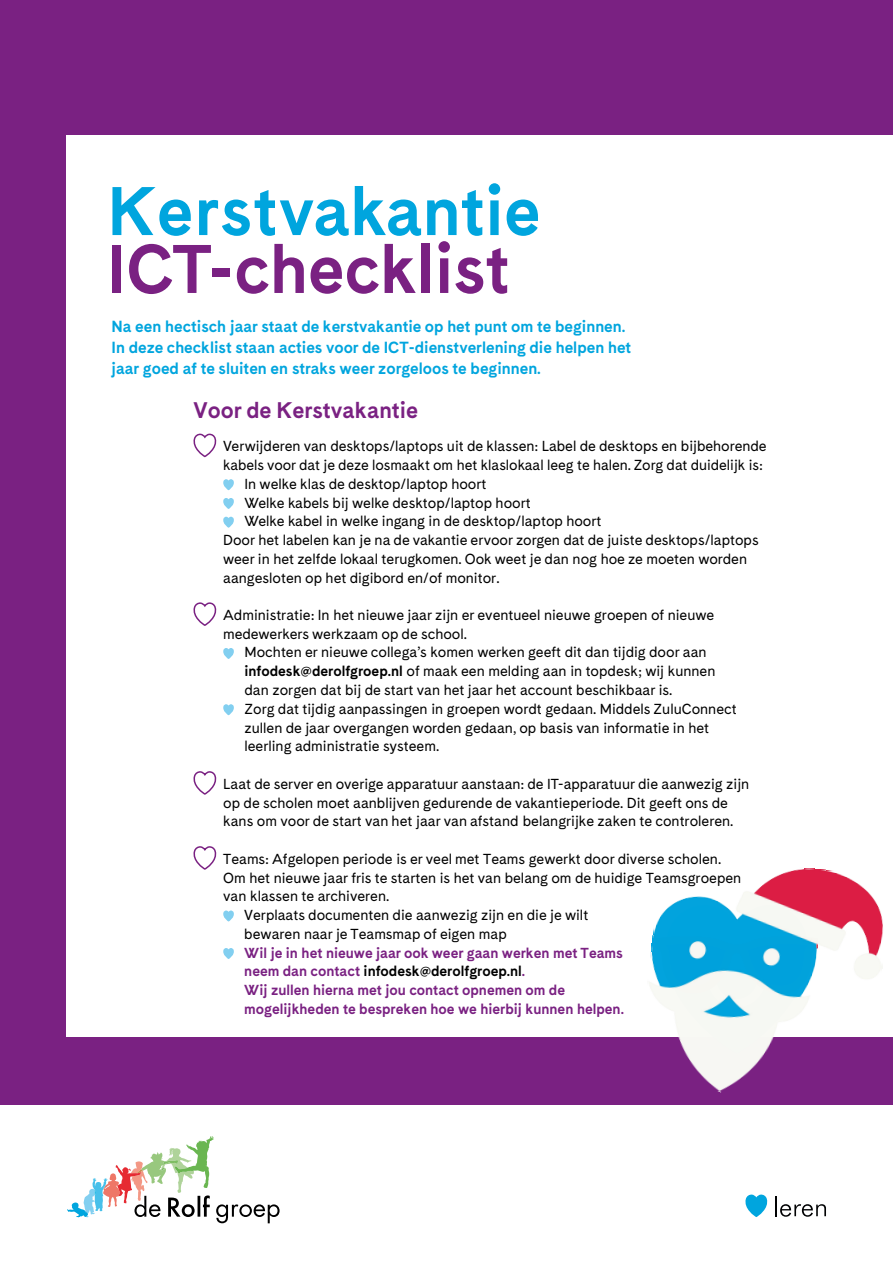
<style>
.page{position:relative;width:893px;height:1263px;background:#fff}
.page>*{position:absolute;margin:0;border:0;box-sizing:border-box;transform-origin:0 0}
.t1{font:700 63.75px "Cadiz";color:#00a5de}
.t2{font:700 63.75px "Cadiz";color:#7a2182}
.t3{font:700 21px "Cadiz";color:#7a2182}
.t4{font:700 15px/21px "Cadiz";color:#00a5de}
.t5{font:13.5px/18.8px "Cadiz";color:#000}
.t6{font:700 13.5px/18.8px "Cadiz";color:#7a2182}
.s1{font-weight:700}
.s2{color:#000}
</style>
<div class="page">
<div style="left:0;top:0;width:893px;height:1104px;background:#7a2182"></div>
<svg style="left:67px;top:1136px;width:213px;height:87px"></svg>
<hr style="left:775px;top:1196px;width:2px;height:20px;background:#010203">
<svg style="left:780px;top:1204px;width:46px;height:13px"></svg>
<svg style="left:745px;top:1194px;width:23px;height:23px"></svg>
<div style="left:67px;top:135px;width:826px;height:902px;background:#fff"></div>
<svg style="left:193px;top:433px;width:24px;height:25px"></svg>
<svg style="left:223px;top:479px;width:11px;height:11px"></svg>
<svg style="left:223px;top:498px;width:11px;height:11px"></svg>
<svg style="left:223px;top:517px;width:11px;height:11px"></svg>
<svg style="left:193px;top:602px;width:24px;height:24px"></svg>
<svg style="left:223px;top:648px;width:11px;height:11px"></svg>
<svg style="left:223px;top:704px;width:11px;height:11px"></svg>
<svg style="left:193px;top:771px;width:24px;height:24px"></svg>
<svg style="left:193px;top:846px;width:24px;height:24px"></svg>
<svg style="left:223px;top:910px;width:11px;height:11px"></svg>
<svg style="left:223px;top:948px;width:11px;height:11px"></svg>
<img style="left:636px;top:868px;width:256px;height:237px">
<h1 class="t1" style="left:107px;top:165px;width:435px">Kerstvakantie</h1>
<h1 class="t2" style="left:107px;top:223px;width:404px">ICT-checklist</h1>
<p class="t4" style="left:112px;top:316px;width:521px">Na een hectisch jaar staat de kerstvakantie op het punt om te beginnen.<br>In deze checklist staan acties voor de ICT-dienstverlening die helpen het jaar goed af te sluiten en straks weer zorgeloos te beginnen.</p>
<h2 class="t3" style="left:193px;top:395px;width:226px">Voor de Kerstvakantie</h2>
<p class="t5" style="left:223px;top:437px;width:545px">Verwijderen van desktops/laptops uit de klassen: Label de desktops en bijbehorende</p>
<p class="t5" style="left:223px;top:456px;width:541px">kabels voor dat je deze losmaakt om het klaslokaal leeg te halen. Zorg dat duidelijk is:</p>
<p class="t5" style="left:244px;top:475px;width:243px">In welke klas de desktop/laptop hoort</p>
<p class="t5" style="left:244px;top:493px;width:288px">Welke kabels bij welke desktop/laptop hoort</p>
<p class="t5" style="left:244px;top:512px;width:358px">Welke kabel in welke ingang in de desktop/laptop hoort</p>
<p class="t5" style="left:223px;top:531px;width:537px">Door het labelen kan je na de vakantie ervoor zorgen dat de juiste desktops/laptops</p>
<p class="t5" style="left:223px;top:550px;width:525px">weer in het zelfde lokaal terugkomen. Ook weet je dan nog hoe ze moeten worden</p>
<p class="t5" style="left:223px;top:568px;width:278px">aangesloten op het digibord en/of monitor.</p>
<p class="t5" style="left:223px;top:606px;width:493px">Administratie: In het nieuwe jaar zijn er eventueel nieuwe groepen of nieuwe medewerkers werkzaam op de school.</p>
<p class="t5" style="left:244px;top:643px;width:494px">Mochten er nieuwe collega’s komen werken geeft dit dan tijdig door aan <span class="s1">infodesk@derolfgroep.nl</span> of maak een melding aan in topdesk; wij kunnen dan zorgen dat bij de start van het jaar het account beschikbaar is.<br>Zorg dat tijdig aanpassingen in groepen wordt gedaan. Middels ZuluConnect zullen de jaar overgangen worden gedaan, op basis van informatie in het leerling administratie systeem.</p>
<p class="t5" style="left:223px;top:775px;width:528px">Laat de server en overige apparatuur aanstaan: de IT-apparatuur die aanwezig zijn op de scholen moet aanblijven gedurende de vakantieperiode. Dit geeft ons de kans om voor de start van het jaar van afstand belangrijke zaken te controleren.</p>
<p class="t5" style="left:223px;top:850px;width:499px">Teams: Afgelopen periode is er veel met Teams gewerkt door diverse scholen.</p>
<p class="t5" style="left:223px;top:868px;width:520px">Om het nieuwe jaar fris te starten is het van belang om de huidige Teamsgroepen</p>
<p class="t5" style="left:223px;top:887px;width:168px">van klassen te archiveren.</p>
<p class="t5" style="left:244px;top:906px;width:345px">Verplaats documenten die aanwezig zijn en die je wilt</p>
<p class="t5" style="left:244px;top:925px;width:264px">bewaren naar je Teamsmap of eigen map</p>
<p class="t6" style="left:244px;top:943px;width:381px">Wil je in het nieuwe jaar ook weer gaan werken met Teams neem dan contact <span class="s2">infodesk@derolfgroep.nl</span>.<br>Wij zullen hierna met jou contact opnemen om de mogelijkheden te bespreken hoe we hierbij kunnen helpen.</p>
</div>
